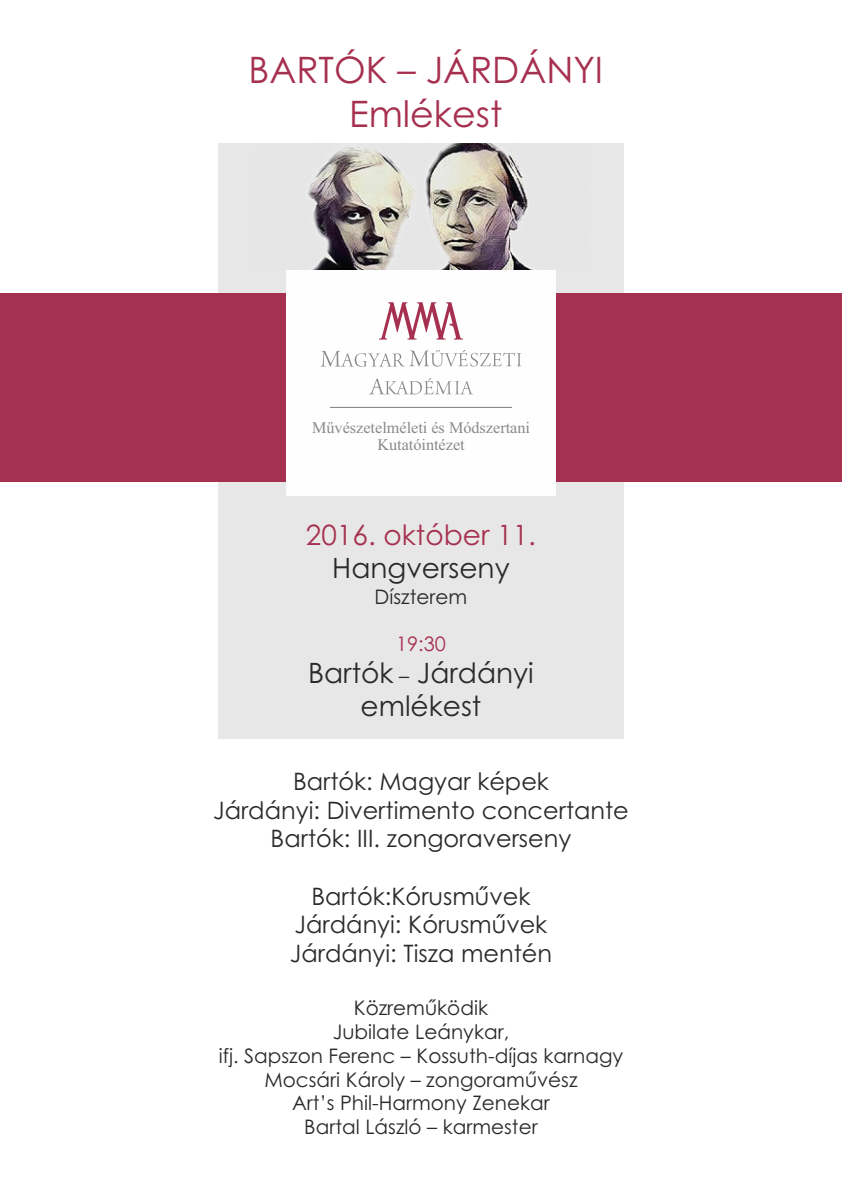
<style>
.page{position:relative;width:842px;height:1191px;background:#fff}
.page>*{position:absolute;margin:0;border:0;box-sizing:border-box;transform-origin:0 0}
.t1{font:36.4px/43.4px "Century Gothic";color:#a63050;text-align:center}
.t2{font:28px/33.4px "Century Gothic";color:#2b2a29;text-align:center}
.t3{font:28px "Century Gothic";color:#a63050}
.t4{font:24px/28.6px "Century Gothic";color:#2b2a29;text-align:center}
.t5{font:20px/23.8px "Century Gothic";color:#2b2a29;text-align:center}
.t6{font:20px "Century Gothic";color:#a63050}
.t7{font:16.2px/18px "Times New Roman";color:#898989;text-align:center}
.s1{font-size:20px}
</style>
<div class="page">
<div style="left:218px;top:143px;width:406px;height:596px;background:#e7e7e7"></div>
<div style="left:0;top:293px;width:842px;height:189px;background:#a63050"></div>
<img style="left:286px;top:143px;width:270px;height:128px">
<div style="left:286px;top:271px;width:270px;height:225px;background:#fefefe"></div>
<svg style="left:379px;top:302px;width:84px;height:37px"></svg>
<svg style="left:320px;top:350px;width:201px;height:17px"></svg>
<svg style="left:369px;top:378px;width:103px;height:16px"></svg>
<hr style="left:330px;top:407px;width:182px;height:1px;background:#898989">
<h1 class="t1" style="left:248px;top:52px;width:356px">BARTÓK – JÁRDÁNYI<br>Emlékest</h1>
<p class="t7" style="left:312px;top:420px;width:219px">Művészetelméleti és Módszertani<br>Kutatóintézet</p>
<h2 class="t3" style="left:306px;top:524px;width:232px">2016. október 11.</h2>
<h2 class="t2" style="left:332px;top:554px;width:179px">Hangverseny</h2>
<p class="t5" style="left:375px;top:586px;width:94px">Díszterem</p>
<p class="t6" style="left:396px;top:636px;width:51px">19:30</p>
<h2 class="t2" style="left:308px;top:659px;width:227px">Bartók <span class="s1">–</span> Járdányi emlékest</h2>
<p class="t4" style="left:213px;top:769px;width:417px">Bartók: Magyar képek<br>Járdányi: Divertimento concertante<br>Bartók: III. zongoraverseny</p>
<p class="t4" style="left:290px;top:883px;width:264px">Bartók:Kórusművek<br>Járdányi: Kórusművek<br>Járdányi: Tisza mentén</p>
<p class="t5" style="left:219px;top:997px;width:406px">Közreműködik<br>Jubilate Leánykar,<br>ifj. Sapszon Ferenc – Kossuth-díjas karnagy<br>Mocsári Károly – zongoraművész<br>Art’s Phil-Harmony Zenekar<br>Bartal László – karmester</p>
</div>
